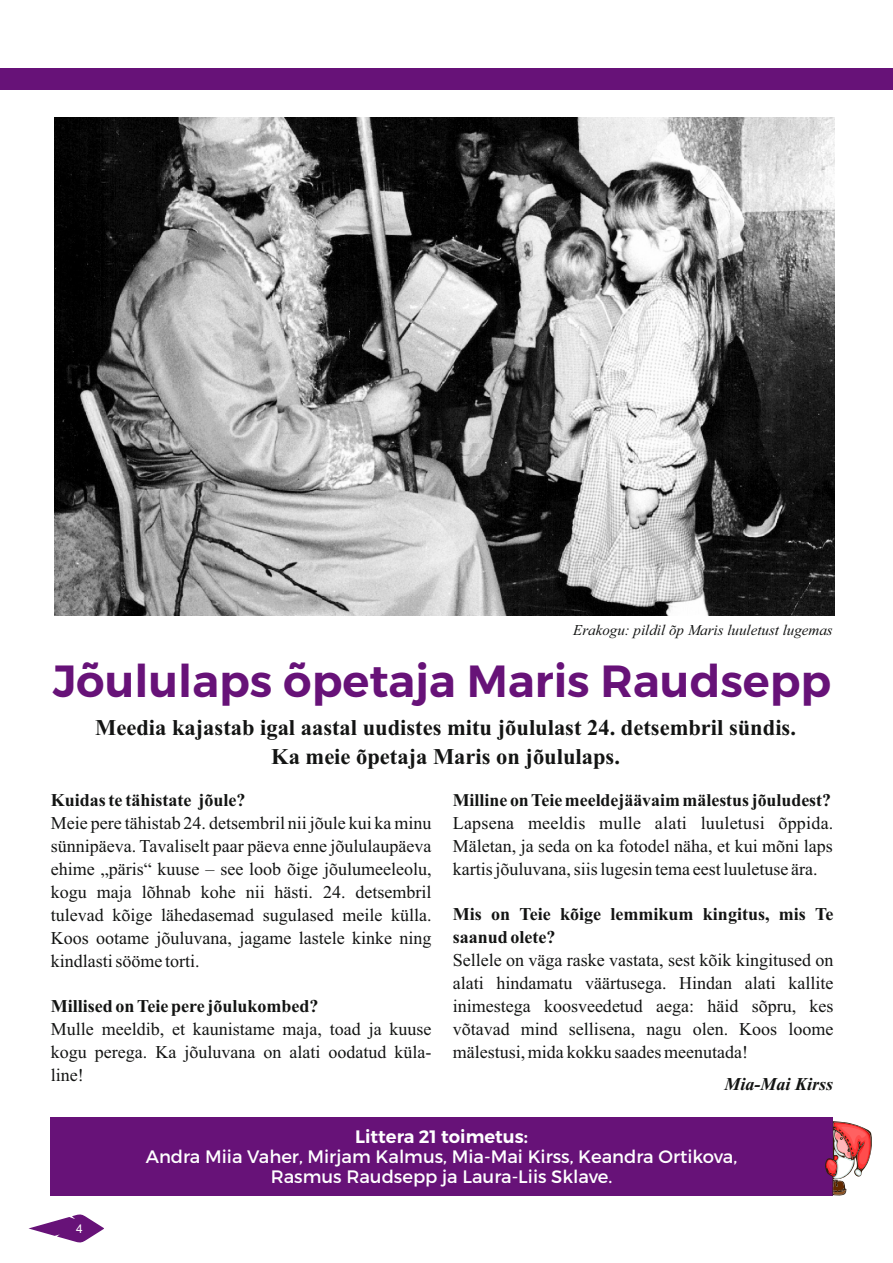
<style>
.page{position:relative;width:893px;height:1263px;background:#fff}
.page>*{position:absolute;margin:0;border:0;box-sizing:border-box;transform-origin:0 0}
.t1{font:600 45px "Montserrat";color:#671278}
.t2{font:700 22.5px/28.7px "Times New Roman";color:#131413;text-align:center}
.t3{font:18px/23px "Times New Roman";color:#131413;text-align:justify}
.t4{font:700 18px/23px "Times New Roman";color:#131413}
.t5{font:18px/20px "Montserrat";color:#fff;text-align:center}
.t6{font:600 18px "Montserrat";color:#fff}
.t7{font:italic 700 18px "Times New Roman";color:#131413}
.t8{font:700 17.85px "Times New Roman";color:#131413}
.t9{font:italic 15px "Times New Roman";color:#131413}
.t10{font:12px "Arial";color:#fff}
</style>
<div class="page">
<svg style="left:28px;top:1214px;width:76px;height:29px"></svg>
<div style="left:0;top:68px;width:893px;height:22px;background:#671278"></div>
<div style="left:50px;top:1118px;width:783px;height:78px;background:#671278"></div>
<img style="left:55px;top:117px;width:779px;height:499px">
<svg style="left:825px;top:1121px;width:47px;height:75px"></svg>
<p class="t9" style="left:573px;top:624px;width:261px">Erakogu: pildil õp Maris luuletust lugemas</p>
<h1 class="t1" style="left:53px;top:654px;width:780px">Jõululaps õpetaja Maris Raudsepp</h1>
<p class="t2" style="left:95px;top:716px;width:702px">Meedia kajastab igal aastal uudistes mitu jõululast 24. detsembril sündis.<br>Ka meie õpetaja Maris on jõululaps.</p>
<p class="t4" style="left:51px;top:790px;width:196px">Kuidas te tähistate jõule?</p>
<p class="t3" style="left:51px;top:813px;width:382px">Meie pere tähistab 24. detsembril nii jõule kui ka minu sünnipäeva. Tavaliselt paar päeva enne jõululaupäeva ehime „päris“ kuuse – see loob õige jõulumeeleolu, kogu maja lõhnab kohe nii hästi. 24. detsembril tulevad kõige lähedasemad sugulased meile külla.<br>Koos ootame jõuluvana, jagame lastele kinke ning kindlasti sööme torti.</p>
<p class="t4" style="left:51px;top:997px;width:269px">Millised on Teie pere jõulukombed?</p>
<p class="t3" style="left:51px;top:1019px;width:382px">Mulle meeldib, et kaunistame maja, toad ja kuuse kogu perega. Ka jõuluvana on alati oodatud küla&shy;line!</p>
<p class="t8" style="left:453px;top:794px;width:380px">Milline on Teie meeldejäävaim mälestus jõuludest?</p>
<p class="t3" style="left:453px;top:813px;width:382px">Lapsena meeldis mulle alati luuletusi õppida.<br>Mäletan, ja seda on ka fotodel näha, et kui mõni laps kartis jõuluvana, siis lugesin tema eest luuletuse ära.</p>
<p class="t4" style="left:453px;top:905px;width:382px">Mis on Teie kõige lemmikum kingitus, mis Te saanud olete?</p>
<p class="t3" style="left:453px;top:950px;width:382px">Sellele on väga raske vastata, sest kõik kingitused on alati hindamatu väärtusega. Hindan alati kallite inimestega koosveedetud aega: häid sõpru, kes võtavad mind sellisena, nagu olen. Koos loome mälestusi, mida kokku saades meenutada!</p>
<p class="t7" style="left:725px;top:1077px;width:110px">Mia-Mai Kirss</p>
<p class="t10" style="left:76px;top:1225px;width:8px">4</p>
<p class="t6" style="left:355px;top:1126px;width:174px">Littera 21 toimetus:</p>
<p class="t5" style="left:146px;top:1147px;width:593px">Andra Miia Vaher, Mirjam Kalmus, Mia-Mai Kirss, Keandra Ortikova,<br>Rasmus Raudsepp ja Laura-Liis Sklave.</p>
</div>
